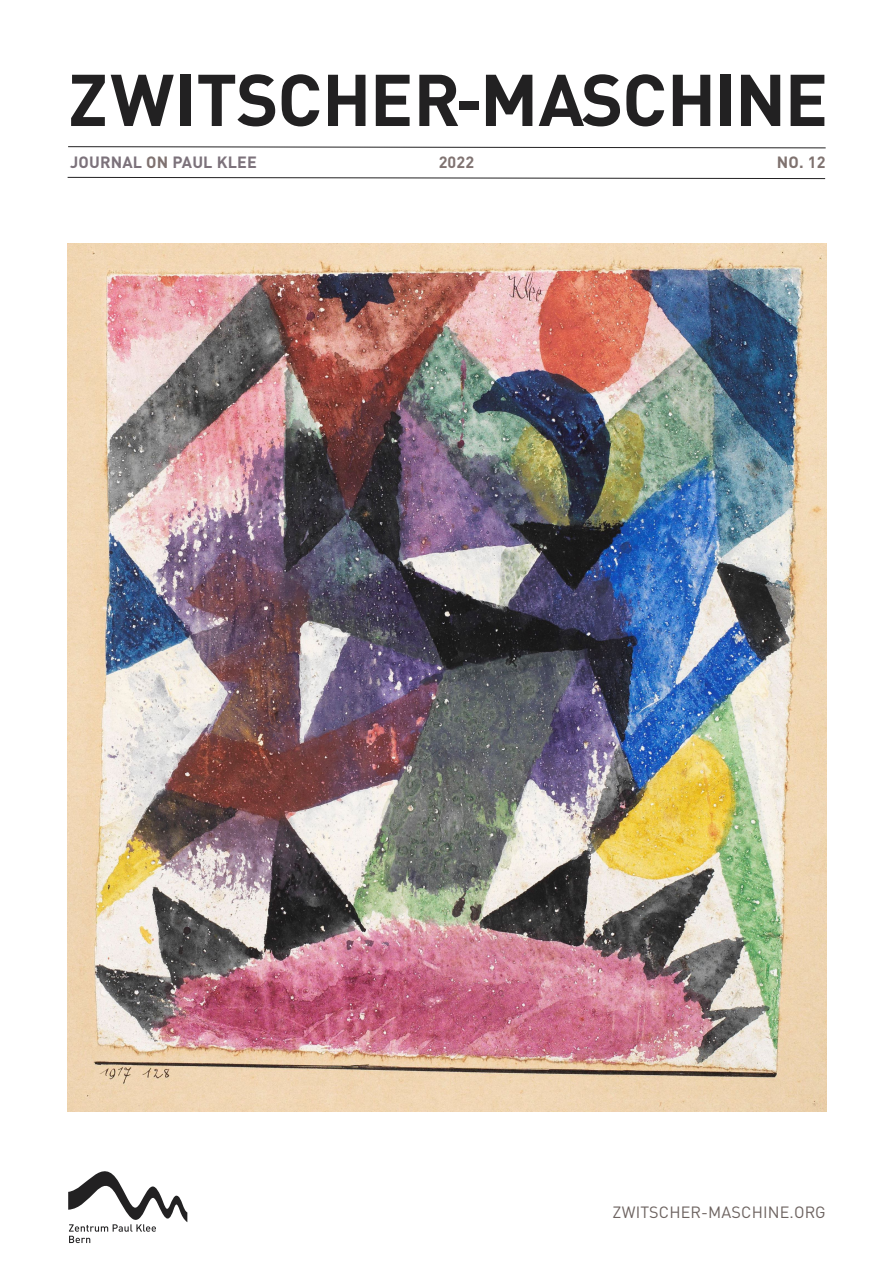
<style>
.page{position:relative;width:894px;height:1263px;background:#fff}
.page>*{position:absolute;margin:0;border:0;box-sizing:border-box;transform-origin:0 0}
.t1{font:700 72px "DIN Pro";letter-spacing:-.015em;color:#222122}
.t2{font:16.2px "DIN Pro";letter-spacing:.01em;color:#6d6360}
.t3{font:700 16.2px "DIN Pro";letter-spacing:.01em;color:#7c727b}
.t4{font:700 16.2px "DIN Pro";color:#7f726f}
.t5{font:700 16.2px "DIN Pro";color:#807371}
.s1{color:#7f7270}
</style>
<div class="page">
<svg style="left:68px;top:146px;width:757px;height:2px"></svg>
<svg style="left:67px;top:177px;width:758px;height:2px;background:#909090"></svg>
<svg style="left:68px;top:1171px;width:119px;height:72px"></svg>
<img style="left:68px;top:243px;width:757px;height:868px">
<h1 class="t1" style="left:68px;top:71px;width:761px">ZWITSCHER-MASCHINE</h1>
<p class="t3" style="left:70px;top:156px;width:188px">JOURNAL <span class="s1">ON</span> PAUL KLEE</p>
<p class="t5" style="left:438px;top:156px;width:37px">2022</p>
<p class="t4" style="left:776px;top:156px;width:50px">NO. 12</p>
<p class="t2" style="left:612px;top:1206px;width:214px">ZWITSCHER-MASCHINE.ORG</p>
</div>
